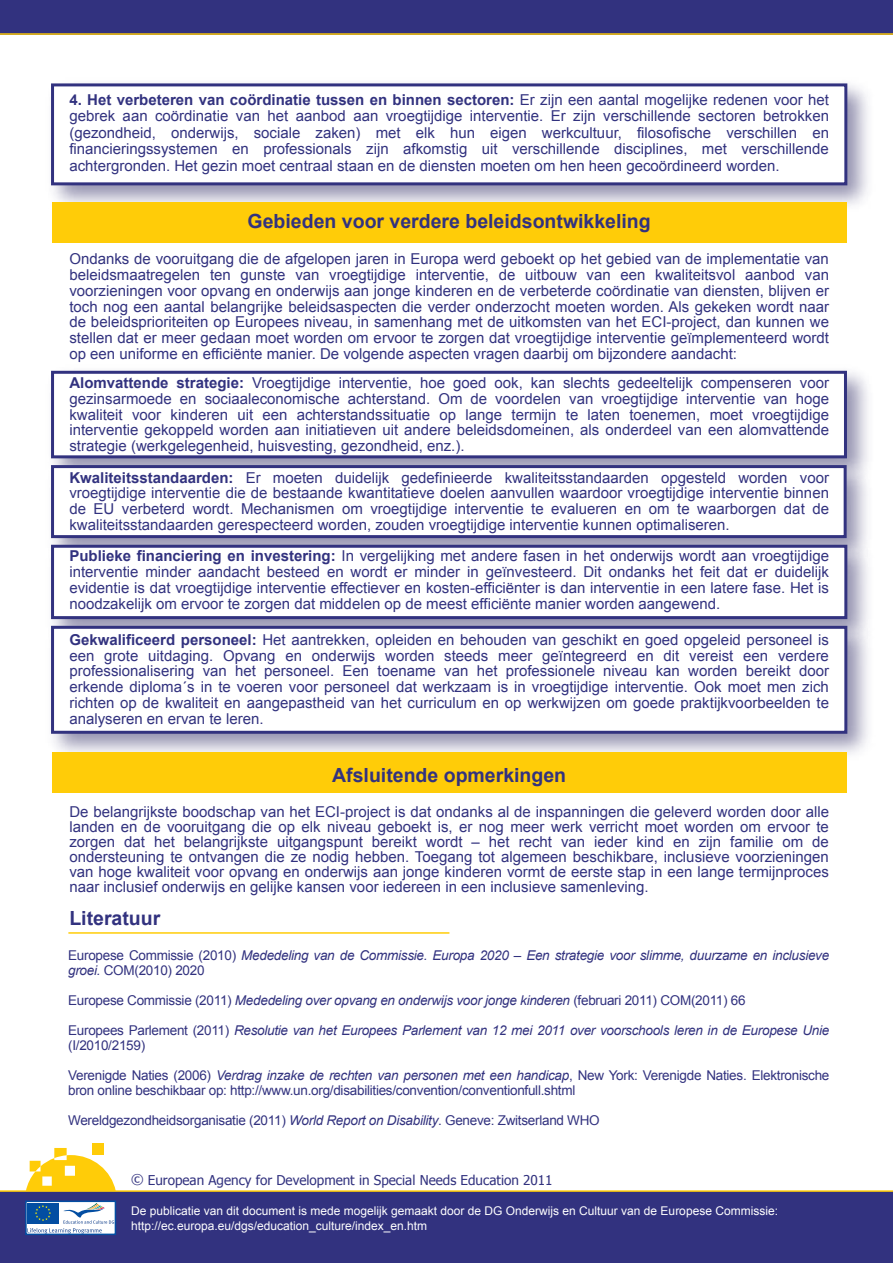
<style>
.page{position:relative;width:893px;height:1263px;background:#fff}
.page>*{position:absolute;margin:0;border:0;box-sizing:border-box;transform-origin:0 0}
.t1{font:700 19.5px "Arial";color:#32327f}
.t2{font:15px/15.8px "Arial";color:#32327f;text-align:justify}
.t3{font:13.5px/15px "Arial";letter-spacing:-.02em;color:#32327f}
.t4{font:italic 13.5px/15px "Arial";letter-spacing:-.02em;color:#32327f}
.t5{font:13.5px "Tahoma";color:#32327f}
.t6{font:12px/15px "Arial";color:#fff}
.s1{font-weight:700}
.s2{font-style:normal}
.s3{font-style:italic}
</style>
<div class="page">
<div style="left:0;top:0;width:893px;height:34px;background:#32327f"></div>
<div style="left:0;top:1191px;width:893px;height:72px;background:#32327f"></div>
<img style="left:51px;top:83px;width:817px;height:136px">
<div style="left:51px;top:83px;width:796px;height:102px;background:#fff;border:3px solid #32327f"></div>
<div style="left:51px;top:371px;width:796px;height:87px;background:#fff;border:3px solid #32327f"></div>
<img style="left:49px;top:453px;width:823px;height:80px">
<div style="left:51px;top:465px;width:796px;height:73px;background:#fff;border:3px solid #32327f"></div>
<img style="left:51px;top:533px;width:817px;height:81px">
<div style="left:51px;top:545px;width:796px;height:74px;background:#fff;border:3px solid #32327f"></div>
<img style="left:51px;top:614px;width:817px;height:153px">
<div style="left:51px;top:626px;width:796px;height:108px;background:#fff;border:3px solid #32327f"></div>
<div style="left:52px;top:752px;width:794px;height:41px;background:#ffcc08"></div>
<div style="left:52px;top:202px;width:794px;height:41px;background:#ffcc08"></div>
<hr style="left:0;top:33px;width:893px;height:2px;background:#ffcc08">
<hr style="left:68px;top:932px;width:381px;height:2px;background:#ffcc08">
<hr style="left:0;top:1190px;width:893px;height:2px;background:#ffcc08">
<div style="left:92px;top:1143px;width:12px;height:11px;background:#ffcc08"></div>
<svg style="left:26px;top:1148px;width:90px;height:43px"></svg>
<svg style="left:28px;top:1203px;width:85px;height:29px;background:#a8c0d9"></svg>
<div style="left:25px;top:1200px;width:91px;height:35px;border:2px solid #034ea2"></div>
<p class="t2" style="left:69px;top:91px;width:761px;line-height:16.5px"><span class="s1">4. Het verbeteren van coördinatie tussen en binnen sectoren:</span> Er zijn een aantal mogelijke redenen voor het gebrek aan coördinatie van het aanbod aan vroegtijdige interventie. Er zijn verschillende sectoren betrokken (gezondheid, onderwijs, sociale zaken) met elk hun eigen werkcultuur, filosofische verschillen en financieringssystemen en professionals zijn afkomstig uit verschillende disciplines, met verschillende achtergronden. Het gezin moet centraal staan en de diensten moeten om hen heen gecoördineerd worden.</p>
<h1 class="t1" style="left:248px;top:208px;width:405px">Gebieden voor verdere beleidsontwikkeling</h1>
<p class="t2" style="left:69px;top:251px;width:761px">Ondanks de vooruitgang die de afgelopen jaren in Europa werd geboekt op het gebied van de implementatie van beleidsmaatregelen ten gunste van vroegtijdige interventie, de uitbouw van een kwaliteitsvol aanbod van voorzieningen voor opvang en onderwijs aan jonge kinderen en de verbeterde coördinatie van diensten, blijven er toch nog een aantal belangrijke beleidsaspecten die verder onderzocht moeten worden. Als gekeken wordt naar de beleidsprioriteiten op Europees niveau, in samenhang met de uitkomsten van het ECI-project, dan kunnen we stellen dat er meer gedaan moet worden om ervoor te zorgen dat vroegtijdige interventie geïmplementeerd wordt op een uniforme en efficiënte manier. De volgende aspecten vragen daarbij om bijzondere aandacht:</p>
<p class="t2" style="left:69px;top:375px;width:761px"><span class="s1">Alomvattende strategie:</span> Vroegtijdige interventie, hoe goed ook, kan slechts gedeeltelijk compenseren voor gezinsarmoede en sociaaleconomische achterstand. Om de voordelen van vroegtijdige interventie van hoge kwaliteit voor kinderen uit een achterstandssituatie op lange termijn te laten toenemen, moet vroegtijdige interventie gekoppeld worden aan initiatieven uit andere beleidsdomeinen, als onderdeel van een alomvattende strategie (werkgelegenheid, huisvesting, gezondheid, enz.).</p>
<p class="t2" style="left:69px;top:470px;width:761px"><span class="s1">Kwaliteitsstandaarden:</span> Er moeten duidelijk gedefinieerde kwaliteitsstandaarden opgesteld worden voor vroegtijdige interventie die de bestaande kwantitatieve doelen aanvullen waardoor vroegtijdige interventie binnen de EU verbeterd wordt. Mechanismen om vroegtijdige interventie te evalueren en om te waarborgen dat de kwaliteitsstandaarden gerespecteerd worden, zouden vroegtijdige interventie kunnen optimaliseren.</p>
<p class="t2" style="left:69px;top:548px;width:761px"><span class="s1">Publieke financiering en investering:</span> In vergelijking met andere fasen in het onderwijs wordt aan vroegtijdige interventie minder aandacht besteed en wordt er minder in geïnvesteerd. Dit ondanks het feit dat er duidelijk evidentie is dat vroegtijdige interventie effectiever en kosten-efficiënter is dan interventie in een latere fase. Het is noodzakelijk om ervoor te zorgen dat middelen op de meest efficiënte manier worden aangewend.</p>
<p class="t2" style="left:69px;top:632px;width:761px"><span class="s1">Gekwalificeerd personeel:</span> Het aantrekken, opleiden en behouden van geschikt en goed opgeleid personeel is een grote uitdaging. Opvang en onderwijs worden steeds meer geïntegreerd en dit vereist een verdere professionalisering van het personeel. Een toename van het professionele niveau kan worden bereikt door erkende diploma´s in te voeren voor personeel dat werkzaam is in vroegtijdige interventie. Ook moet men zich richten op de kwaliteit en aangepastheid van het curriculum en op werkwijzen om goede praktijkvoorbeelden te analyseren en ervan te leren.</p>
<h1 class="t1" style="left:332px;top:762px;width:236px">Afsluitende opmerkingen</h1>
<p class="t2" style="left:69px;top:804px;width:761px;line-height:15px">De belangrijkste boodschap van het ECI-project is dat ondanks al de inspanningen die geleverd worden door alle landen en de vooruitgang die op elk niveau geboekt is, er nog meer werk verricht moet worden om ervoor te zorgen dat het belangrijkste uitgangspunt bereikt wordt – het recht van ieder kind en zijn familie om de ondersteuning te ontvangen die ze nodig hebben. Toegang tot algemeen beschikbare, inclusieve voorzieningen van hoge kwaliteit voor opvang en onderwijs aan jonge kinderen vormt de eerste stap in een lange termijnproces naar inclusief onderwijs en gelijke kansen voor iedereen in een inclusieve samenleving.</p>
<h1 class="t1" style="left:69px;top:905px;width:93px">Literatuur</h1>
<p class="t4" style="left:68px;top:948px;width:763px"><span class="s2">Europese Commissie (2010)</span> Mededeling van de Commissie. Europa 2020 – Een strategie voor slimme, duurzame en inclusieve groei. <span class="s2">COM(2010) 2020</span></p>
<p class="t3" style="left:68px;top:993px;width:679px">Europese Commissie (2011) <span class="s3">Mededeling over opvang en onderwijs voor jonge kinderen</span> (februari 2011) COM(2011) 66</p>
<p class="t4" style="left:68px;top:1023px;width:763px"><span class="s2">Europees Parlement (2011)</span> Resolutie van het Europees Parlement van 12 mei 2011 over voorschools leren in de Europese Unie <span class="s2">(I/2010/2159)</span></p>
<p class="t3" style="left:68px;top:1068px;width:763px">Verenigde Naties (2006) <span class="s3">Verdrag inzake de rechten van personen met een handicap</span>, New York: Verenigde Naties. Elektronische bron online beschikbaar op: http://www.un.org/disabilities/convention/conventionfull.shtml</p>
<p class="t3" style="left:68px;top:1113px;width:533px">Wereldgezondheidsorganisatie (2011) <span class="s3">World Report on Disability</span>. Geneve: Zwitserland WHO</p>
<p class="t5" style="left:131px;top:1171px;width:423px">© European Agency for Development in Special Needs Education 2011</p>
<p class="t6" style="left:131px;top:1203px;width:648px">De publicatie van dit document is mede mogelijk gemaakt door de DG Onderwijs en Cultuur van de Europese Commissie: http://ec.europa.eu/dgs/education_culture/index_en.htm</p>
</div>
